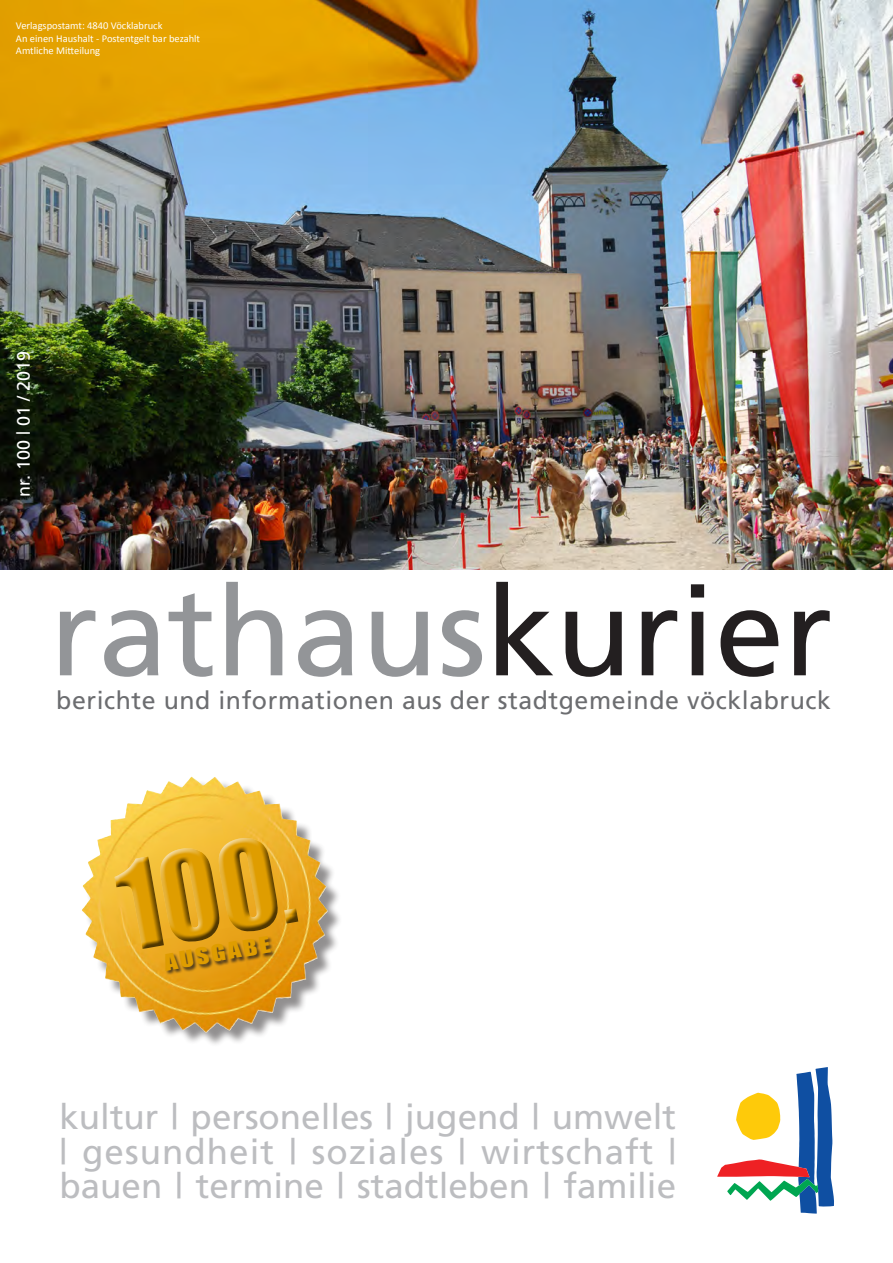
<style>
.page{position:relative;width:893px;height:1263px;background:#fff}
.page>*{position:absolute;margin:0;border:0;box-sizing:border-box;transform-origin:0 0}
.t1{font:124.65px "Frutiger";color:#939598}
.t2{font:114.15px "Impact";color:#df9d00}
.t3{font:34.95px/35px "Frutiger";color:#bcbdc0;text-align:justify}
.t4{font:24.9px "Frutiger";letter-spacing:.02em;color:#6c6d70}
.t5{font:21px "Impact";color:#df9d00;scale:1.23 1}
.t6{font:18px "Frutiger";color:#fff}
.t7{font:10.5px/12.6px "Calibri";color:#fff}
.s1{color:#231f20}
.s2{font-size:83.7px}
</style>
<div class="page">
<svg style="left:717px;top:1067px;width:117px;height:146px"></svg>
<img style="left:0;top:0;width:893px;height:570px">
<div style="left:84px;top:779px;width:259px;height:269px;background:#231f20;opacity:.5"></div>
<img style="left:82px;top:777px;width:109px;height:253px">
<svg style="left:105px;top:824px;width:200px;height:136px;background:#e5af33"></svg>
<div style="left:166px;top:936px;width:110px;height:40px;background:#231f20;opacity:.75"></div>
<p class="t7" style="left:16px;top:19px;width:186px">Verlagspostamt: 4840 Vöcklabruck<br>An einen Haushalt - Postentgelt bar bezahlt<br>Amtliche Mitteilung</p>
<p class="t6" style="left:13px;top:497px;width:147px;rotate:-90deg">nr. 100 | 01 / 2019</p>
<h1 class="t1" style="left:50px;top:559px;width:784px">rathaus<span class="s1">kurier</span></h1>
<p class="t4" style="left:56px;top:686px;width:776px">berichte und informationen aus der stadtgemeinde vöcklabruck</p>
<h2 class="t2" style="left:104px;top:820px;width:177px;rotate:-10deg">100<span class="s2">.</span></h2>
<p class="t5" style="left:162px;top:946px;width:89px;rotate:-10deg">AUSGABE</p>
<p class="t3" style="left:60px;top:1098px;width:618px">kultur | personelles | jugend | umwelt | gesundheit | soziales | wirtschaft | bauen | termine | stadtleben | familie</p>
</div>
